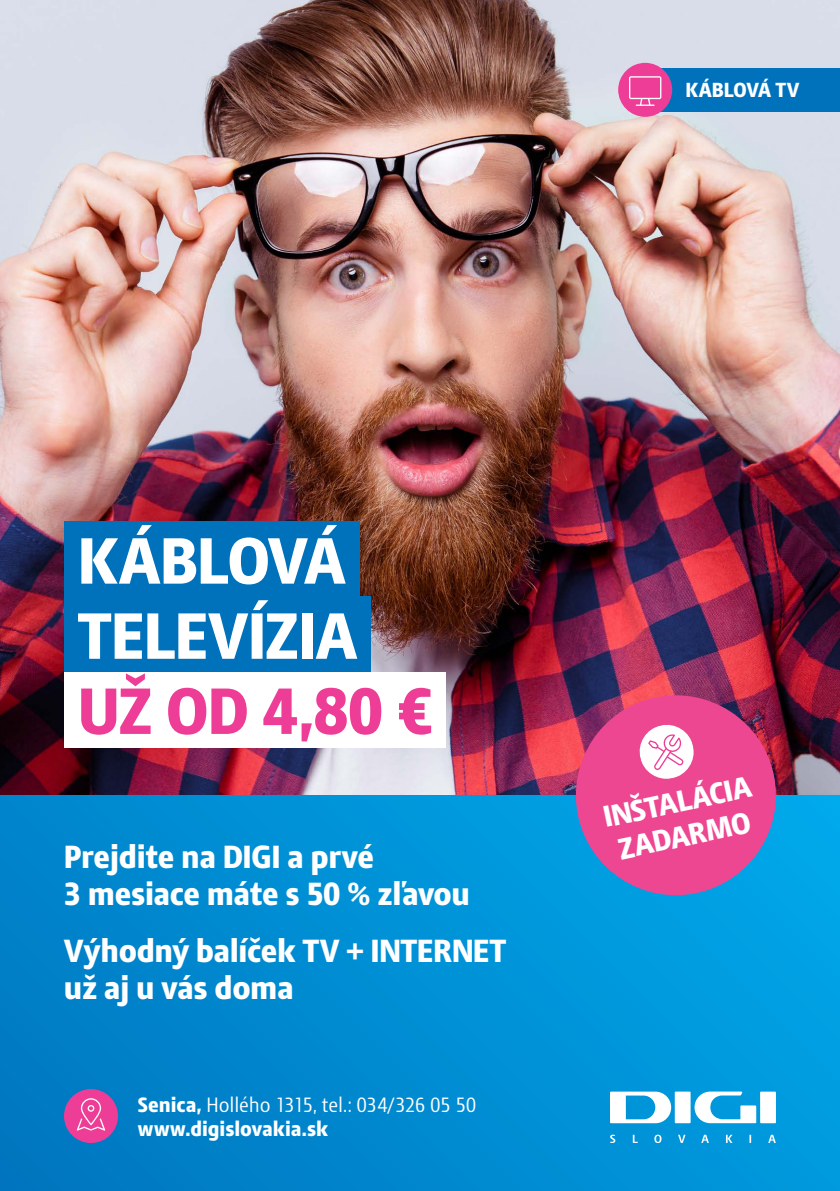
<style>
.page{position:relative;width:840px;height:1191px;background:#fff}
.page>*{position:absolute;margin:0;border:0;box-sizing:border-box;transform-origin:0 0}
.t1{font:800 63px "Modena";letter-spacing:-.015em;color:#fff}
.t2{font:800 63px "Modena";color:#ee3d96}
.t3{font:800 31px/37.2px "Modena";letter-spacing:-.015em;color:#fff}
.t4{font:800 29px/34.6px "Modena";color:#fff}
.t5{font:20px/24px "Modena";letter-spacing:-.01em;color:#fff}
.t6{font:800 19.8px "Modena";color:#fff}
.s1{font-weight:800}
</style>
<div class="page">
<img style="left:0;top:0;width:839px;height:795px">
<div style="left:0;top:795px;width:839px;height:396px;background:linear-gradient(to right,#007dc5,#00a1e4)"></div>
<svg style="left:609px;top:1091px;width:166px;height:52px"></svg>
<div style="left:64px;top:1089px;width:54px;height:54px;background:#ee3d96;border-radius:50%"></div>
<svg style="left:77px;top:1098px;width:28px;height:32px"></svg>
<div style="left:644px;top:68px;width:195px;height:44px;background:#0072bc"></div>
<div style="left:618px;top:63px;width:53px;height:54px;background:#ee3d96;border-radius:50%"></div>
<svg style="left:629px;top:76px;width:32px;height:30px"></svg>
<svg style="left:566px;top:686px;width:218px;height:218px;background:#b15294"></svg>
<svg style="left:636px;top:722px;width:59px;height:59px"></svg>
<div style="left:64px;top:672px;width:381px;height:75px;background:#fff"></div>
<div style="left:64px;top:596px;width:306px;height:76px;background:#0072bc"></div>
<div style="left:64px;top:521px;width:295px;height:76px;background:#0072bc"></div>
<p class="t6" style="left:685px;top:78px;width:115px">KÁBLOVÁ TV</p>
<p class="t1" style="left:77px;top:522px;width:270px">KÁBLOVÁ</p>
<p class="t1" style="left:77px;top:597px;width:281px">TELEVÍZIA</p>
<p class="t2" style="left:77px;top:672px;width:356px">UŽ OD 4,80 €</p>
<p class="t3" style="left:64px;top:837px;width:407px">Prejdite na DIGI a prvé<br>3 mesiace máte s 50 % zľavou</p>
<p class="t3" style="left:64px;top:932px;width:443px">Výhodný balíček TV + INTERNET už aj u vás doma</p>
<p class="t5" style="left:138px;top:1092px;width:340px"><span class="s1">Senica,</span> Hollého 1315, tel.: 034/326 05 50 <span class="s1">www.digislovakia.sk</span></p>
<p class="t4" style="left:599px;top:800px;width:152px;rotate:-12deg">INŠTALÁCIA<br>ZADARMO</p>
</div>
